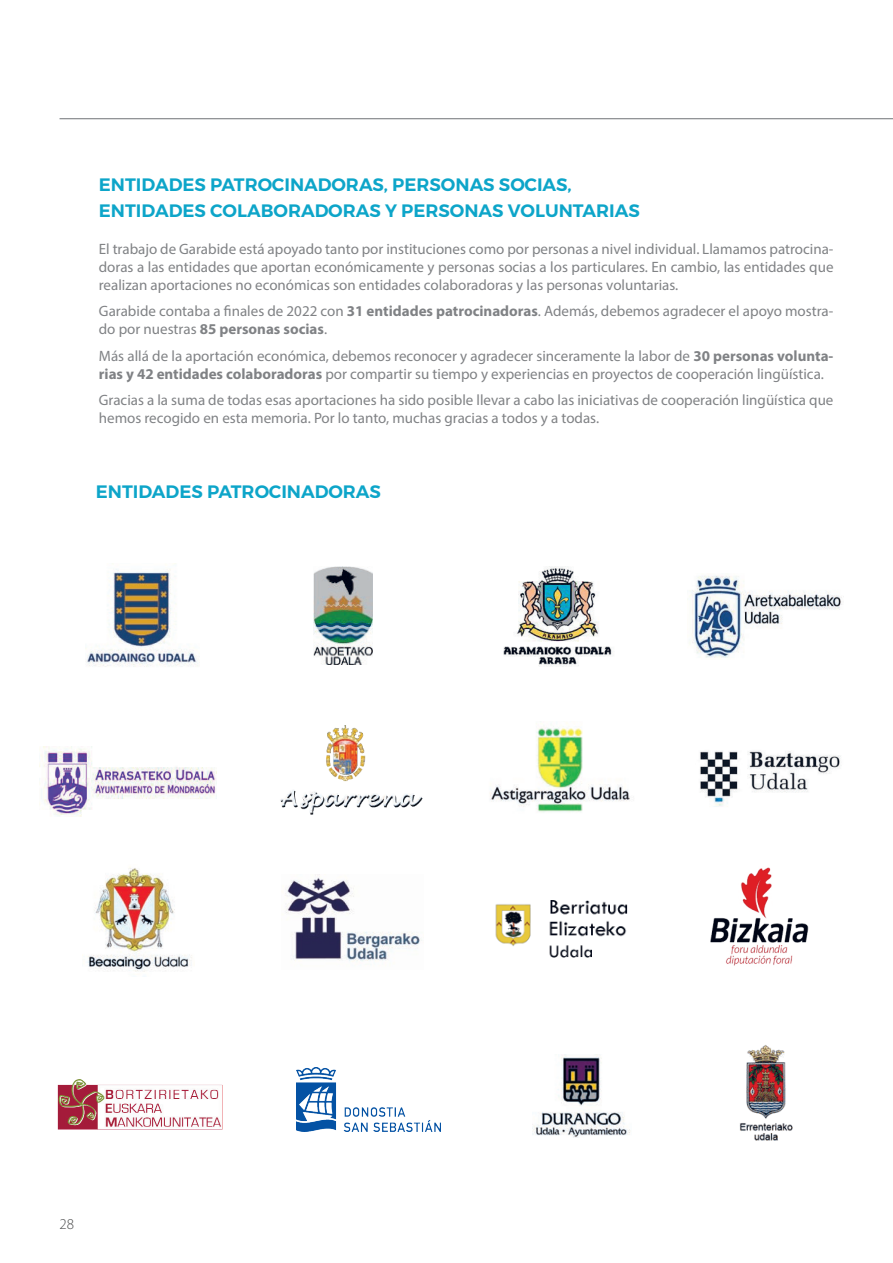
<style>
.page{position:relative;width:893px;height:1263px;background:#fff}
.page>*{position:absolute;margin:0;border:0;box-sizing:border-box;transform-origin:0 0}
.t1{font:600 18px "Montserrat";color:#0da5c9}
.t2{font:15px/18px "Myriad Pro";color:#808285}
.t3{font:300 15px "Myriad Pro";color:#4b4c4d}
.s1{font-weight:700}
</style>
<div class="page">
<hr style="left:60px;top:118px;width:833px;height:1px;background:#808285">
<img style="left:87px;top:867px;width:105px;height:105px">
<img style="left:285px;top:874px;width:137px;height:88px">
<img style="left:495px;top:900px;width:133px;height:58px">
<img style="left:710px;top:867px;width:99px;height:99px">
<img style="left:532px;top:1054px;width:98px;height:83px">
<img style="left:739px;top:1045px;width:54px;height:96px">
<img style="left:57px;top:1079px;width:166px;height:51px">
<img style="left:296px;top:1067px;width:145px;height:65px">
<img style="left:280px;top:726px;width:142px;height:88px">
<img style="left:490px;top:727px;width:140px;height:85px">
<img style="left:700px;top:750px;width:141px;height:57px">
<img style="left:39px;top:746px;width:177px;height:71px">
<img style="left:87px;top:563px;width:111px;height:104px">
<img style="left:503px;top:566px;width:110px;height:101px">
<img style="left:689px;top:575px;width:153px;height:83px">
<img style="left:314px;top:566px;width:58px;height:98px">
<p class="t1" style="left:99px;top:174px;width:13px">ENTIDADE</p>
<p class="t1" style="left:195px;top:174px;width:30px">S PATROCINADORA</p>
<p class="t1" style="left:373px;top:174px;width:33px">S, PER</p>
<p class="t1" style="left:429px;top:174px;width:27px">SONA</p>
<p class="t1" style="left:483px;top:174px;width:40px">S SOCIA</p>
<p class="t1" style="left:556px;top:174px;width:17px">S,</p>
<p class="t1" style="left:99px;top:199px;width:8px">ENTIDADE</p>
<p class="t1" style="left:195px;top:199px;width:30px">S COLA</p>
<p class="t1" style="left:261px;top:199px;width:28px">BORADORA</p>
<p class="t1" style="left:369px;top:199px;width:45px">SYPER</p>
<p class="t1" style="left:438px;top:199px;width:27px">SONA</p>
<p class="t1" style="left:492px;top:199px;width:29px">SVOLUNTARIA</p>
<p class="t1" style="left:628px;top:199px;width:13px">S</p>
<p class="t2" style="left:99px;top:239px;width:736px;text-align:justify">El trabajo de Garabide está apoyado tanto por instituciones como por personas a nivel individual. Llamamos patrocina&shy;doras a las entidades que aportan económicamente y personas socias a los particulares. En cambio, las entidades que realizan aportaciones no económicas son entidades colaboradoras y las personas voluntarias.</p>
<p class="t2" style="left:99px;top:302px;width:736px">Garabide contaba a finales de 2022 con <span class="s1">31 entidades patrocinadoras</span>. Además, debemos agradecer el apoyo mostra&shy;do por nuestras <span class="s1">85 personas socias</span>.</p>
<p class="t2" style="left:99px;top:346px;width:736px">Más allá de la aportación económica, debemos reconocer y agradecer sinceramente la labor de <span class="s1">30 personas volunta&shy;rias y 42 entidades colaboradoras</span> por compartir su tiempo y experiencias en proyectos de cooperación lingüística.</p>
<p class="t2" style="left:99px;top:391px;width:736px">Gracias a la suma de todas esas aportaciones ha sido posible llevar a cabo las iniciativas de cooperación lingüística que hemos recogido en esta memoria. Por lo tanto, muchas gracias a todos y a todas.</p>
<p class="t1" style="left:96px;top:481px;width:13px">ENTIDADE</p>
<p class="t1" style="left:192px;top:481px;width:30px">S PATROCINADORA</p>
<p class="t1" style="left:369px;top:481px;width:13px">S</p>
<p class="t3" style="left:60px;top:1214px;width:16px">28</p>
</div>
